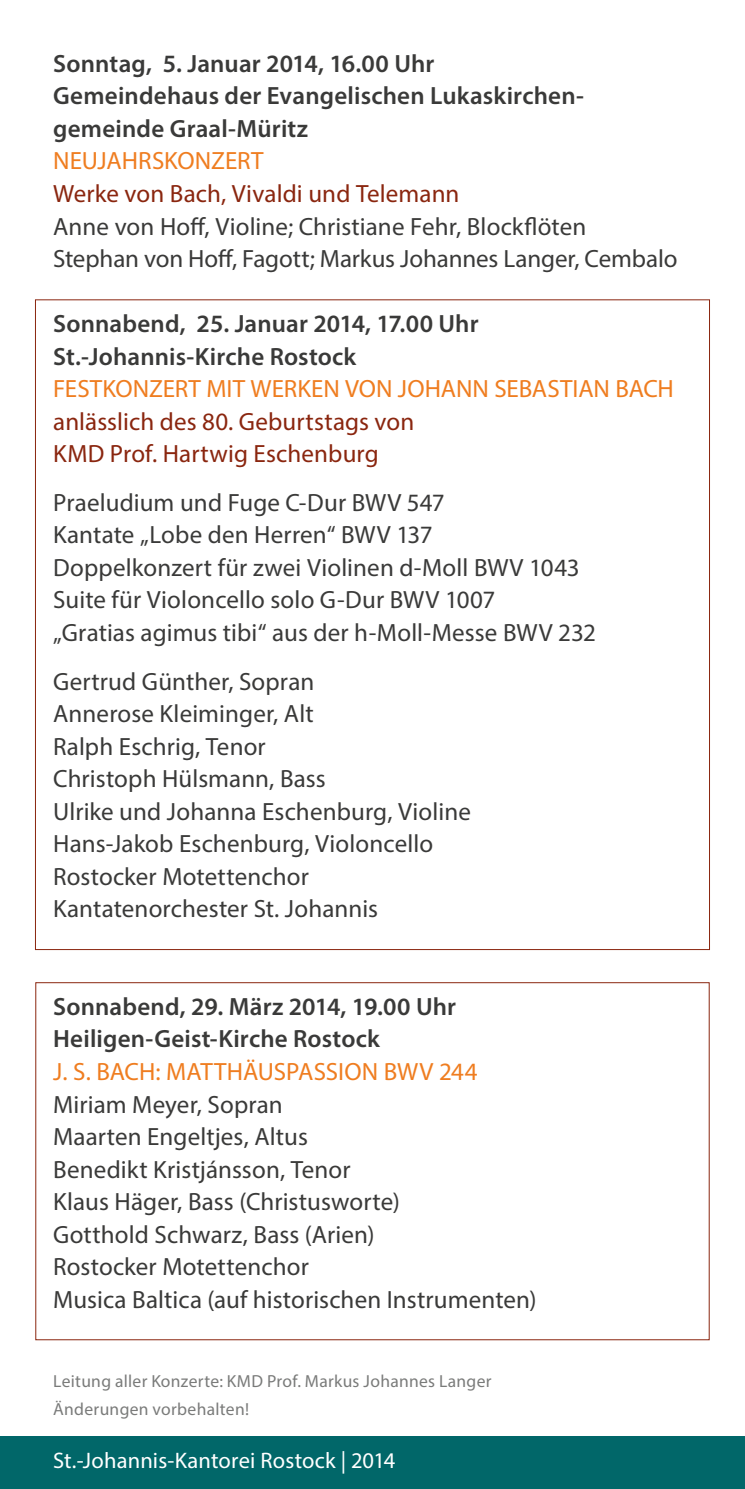
<style>
.page{position:relative;width:745px;height:1489px;background:#fff}
.page>*{position:absolute;margin:0;border:0;box-sizing:border-box;transform-origin:0 0}
.t1{font:25px/32.5px "Myriad Pro";letter-spacing:.005em;color:#3a3a39}
.t2{font:600 25px/32.5px "Myriad Pro";letter-spacing:.005em;color:#3a3a39}
.t3{font:25px "Myriad Pro";letter-spacing:-.005em;color:#ef7d20}
.t4{font:25px/32.5px "Myriad Pro";letter-spacing:.005em;color:#8a260f}
.t5{font:22.5px "Myriad Pro";letter-spacing:.005em;color:#fff}
.t6{font:17.5px/27.5px "Myriad Pro";letter-spacing:.02em;color:#7a7b7a}
</style>
<div class="page">
<div style="left:0;top:1435px;width:744px;height:53px;background:#016769"></div>
<p class="t2" style="left:53px;top:47px;width:532px">Sonntag, 5. Januar 2014, 16.00 Uhr<br>Gemeindehaus der Evangelischen Lukaskirchen&shy;gemeinde Graal-Müritz</p>
<p class="t3" style="left:53px;top:146px;width:212px">NEUJAHRSKONZERT</p>
<p class="t4" style="left:53px;top:177px;width:407px">Werke von Bach, Vivaldi und Telemann</p>
<p class="t1" style="left:53px;top:209px;width:625px">Anne von Hoff, Violine; Christiane Fehr, Blockflöten<br>Stephan von Hoff, Fagott; Markus Johannes Langer, Cembalo</p>
<p class="t2" style="left:53px;top:307px;width:426px">Sonnabend, 25. Januar 2014, 17.00 Uhr<br>St.-Johannis-Kirche Rostock</p>
<p class="t3" style="left:53px;top:373px;width:621px">FESTKONZERT MIT WERKEN VON JOHANN SEBASTIAN BACH</p>
<p class="t4" style="left:53px;top:404px;width:362px">anlässlich des 80. Geburtstags von<br>KMD Prof. Hartwig Eschenburg</p>
<p class="t1" style="left:53px;top:486px;width:544px">Praeludium und Fuge C-Dur BWV 547<br>Kantate „Lobe den Herren“ BWV 137<br>Doppelkonzert für zwei Violinen d-Moll BWV 1043<br>Suite für Violoncello solo G-Dur BWV 1007<br>„Gratias agimus tibi“ aus der h-Moll-Messe BWV 232</p>
<p class="t1" style="left:53px;top:664px;width:419px">Gertrud Günther, Sopran<br>Annerose Kleiminger, Alt<br>Ralph Eschrig, Tenor<br>Christoph Hülsmann, Bass<br>Ulrike und Johanna Eschenburg, Violine<br>Hans-Jakob Eschenburg, Violoncello<br>Rostocker Motettenchor<br>Kantatenorchester St. Johannis</p>
<p class="t2" style="left:53px;top:989px;width:404px">Sonnabend, 29. März 2014, 19.00 Uhr<br>Heiligen-Geist-Kirche Rostock</p>
<p class="t3" style="left:53px;top:1056px;width:426px">J. S. BACH: MATTHÄUSPASSION BWV 244</p>
<p class="t1" style="left:53px;top:1087px;width:484px">Miriam Meyer, Sopran<br>Maarten Engeltjes, Altus<br>Benedikt Kristjánsson, Tenor<br>Klaus Häger, Bass (Christusworte)<br>Gotthold Schwarz, Bass (Arien)<br>Rostocker Motettenchor<br>Musica Baltica (auf historischen Instrumenten)</p>
<p class="t6" style="left:53px;top:1367px;width:439px">Leitung aller Konzerte: KMD Prof. Markus Johannes Langer<br>Änderungen vorbehalten!</p>
<p class="t5" style="left:53px;top:1446px;width:343px">St.-Johannis-Kantorei Rostock | 2014</p>
</div>
